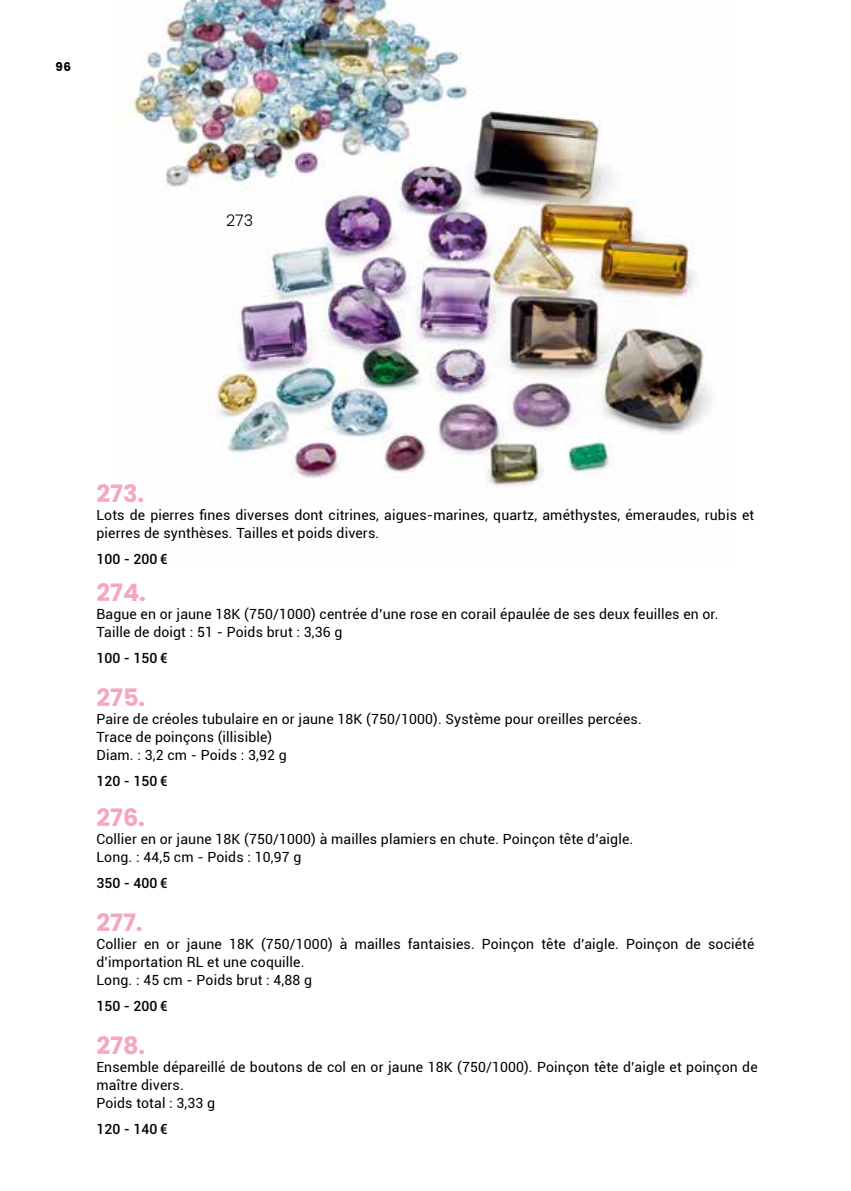
<style>
.page{position:relative;width:851px;height:1191px;background:#fff}
.page>*{position:absolute;margin:0;border:0;box-sizing:border-box;transform-origin:0 0}
.t1{font:700 24px "Poppins";color:#f4a7bd}
.t2{font:300 16px "Poppins";color:#000}
.t3{font:14px/18px "Roboto";letter-spacing:.01em;color:#000}
.t4{font:500 14px "Roboto";color:#000}
.t5{font:700 12px "Poppins";color:#000}
</style>
<div class="page">
<img style="left:129px;top:0;width:583px;height:488px">
<p class="t5" style="left:56px;top:60px;width:17px">96</p>
<p class="t2" style="left:226px;top:211px;width:29px">273</p>
<h1 class="t1" style="left:96px;top:480px;width:49px">273.</h1>
<p class="t3" style="left:96px;top:505px;width:659px">Lots de pierres fines diverses dont citrines, aigues-marines, quartz, améthystes, émeraudes, rubis et pierres de synthèses. Tailles et poids divers.</p>
<p class="t4" style="left:96px;top:549px;width:73px">100 - 200 €</p>
<h1 class="t1" style="left:96px;top:578px;width:51px">274.</h1>
<p class="t3" style="left:96px;top:604px;width:623px">Bague en or jaune 18K (750/1000) centrée d’une rose en corail épaulée de ses deux feuilles en or.<br>Taille de doigt : 51 - Poids brut : 3,36 g</p>
<p class="t4" style="left:96px;top:648px;width:73px">100 - 150 €</p>
<h1 class="t1" style="left:96px;top:684px;width:50px">275.</h1>
<p class="t3" style="left:96px;top:710px;width:546px">Paire de créoles tubulaire en or jaune 18K (750/1000). Système pour oreilles percées.<br>Trace de poinçons (illisible)<br>Diam. : 3,2 cm - Poids : 3,92 g</p>
<p class="t4" style="left:96px;top:771px;width:73px">120 - 150 €</p>
<h1 class="t1" style="left:96px;top:803px;width:50px">276.</h1>
<p class="t3" style="left:96px;top:829px;width:538px">Collier en or jaune 18K (750/1000) à mailles plamiers en chute. Poinçon tête d’aigle.<br>Long. : 44,5 cm - Poids : 10,97 g</p>
<p class="t4" style="left:96px;top:873px;width:73px">350 - 400 €</p>
<h1 class="t1" style="left:96px;top:908px;width:48px">277.</h1>
<p class="t3" style="left:96px;top:934px;width:659px">Collier en or jaune 18K (750/1000) à mailles fantaisies. Poinçon tête d’aigle. Poinçon de société d’importation RL et une coquille.<br>Long. : 45 cm - Poids brut : 4,88 g</p>
<p class="t4" style="left:96px;top:996px;width:73px">150 - 200 €</p>
<h1 class="t1" style="left:96px;top:1031px;width:50px">278.</h1>
<p class="t3" style="left:96px;top:1057px;width:662px">Ensemble dépareillé de boutons de col en or jaune 18K (750/1000). Poinçon tête d’aigle et poinçon de maître divers.<br>Poids total : 3,33 g</p>
<p class="t4" style="left:96px;top:1119px;width:73px">120 - 140 €</p>
</div>
